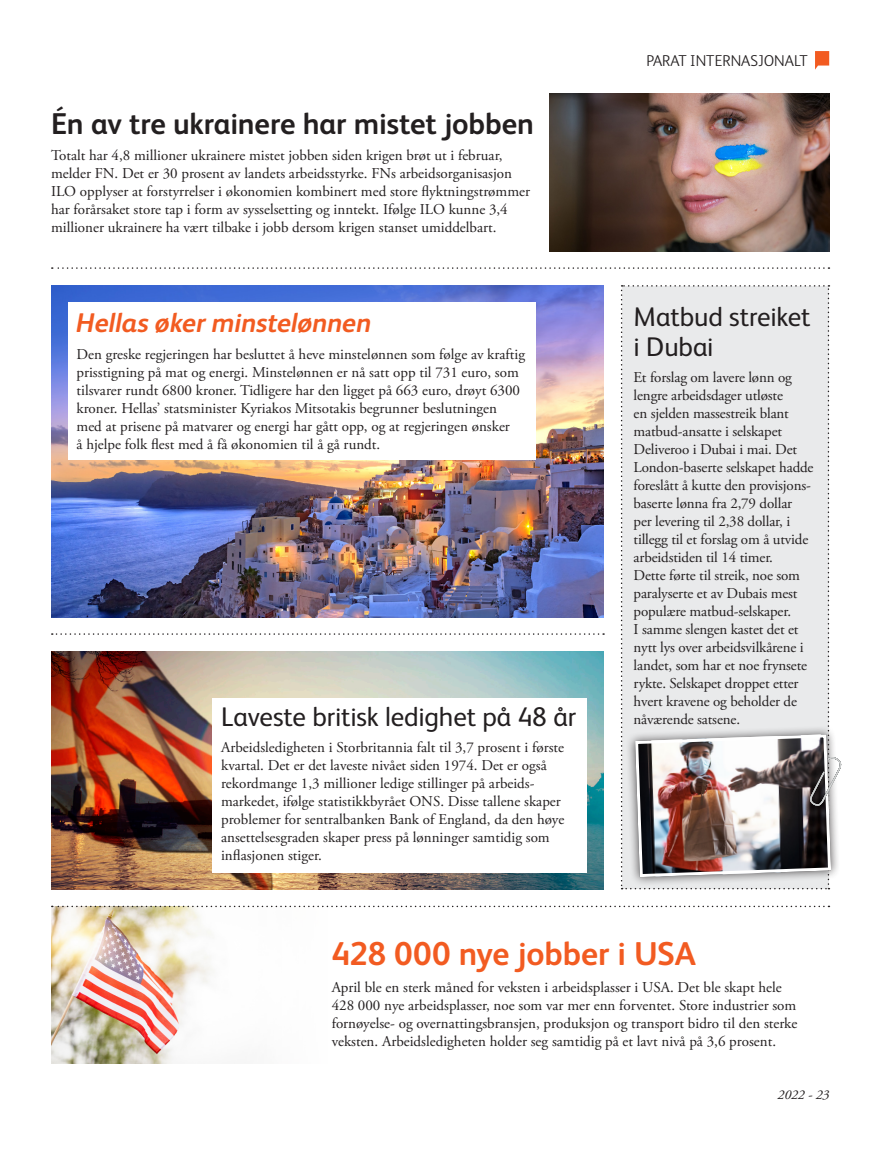
<style>
.page{position:relative;width:893px;height:1149px;background:#fff}
.page>*{position:absolute;margin:0;border:0;box-sizing:border-box;transform-origin:0 0}
.t1{font:700 33px "FS Albert";letter-spacing:-.005em;color:#f25b21}
.t2{font:700 30px "FS Albert";letter-spacing:-.005em;color:#231f20}
.t3{font:27px/30px "FS Albert";letter-spacing:-.005em;color:#231f20}
.t4{font:italic 700 27px "FS Albert";letter-spacing:-.005em;color:#f25b21}
.t5{font:300 15.75px "FS Albert";color:#231f20}
.t6{font:15px/18px "Adobe Garamond Pro";color:#231f20}
.t7{font:italic 13.5px "Adobe Garamond Pro";color:#231f20}
</style>
<div class="page">
<svg style="left:815px;top:51px;width:14px;height:19px"></svg>
<img style="left:51px;top:906px;width:276px;height:157px">
<img style="left:51px;top:285px;width:553px;height:332px">
<div style="left:68px;top:302px;width:468px;height:157px;background:#fff"></div>
<svg style="left:52px;top:267px;width:777px;height:2px"></svg>
<svg style="left:52px;top:905px;width:777px;height:1px"></svg>
<svg style="left:52px;top:633px;width:552px;height:1px"></svg>
<img style="left:51px;top:651px;width:553px;height:238px">
<div style="left:213px;top:697px;width:374px;height:175px;background:#fff"></div>
<img style="left:549px;top:94px;width:280px;height:157px">
<svg style="left:621px;top:285px;width:220px;height:604px;background:#d3d1d2"></svg>
<h2 class="t2" style="left:51px;top:106px;width:485px">Én av tre ukrainere har mistet jobben</h2>
<p class="t6" style="left:51px;top:147px;width:481px">Totalt har 4,8 millioner ukrainere mistet jobben siden krigen brøt ut i februar, melder FN. Det er 30 prosent av landets arbeidsstyrke. FNs arbeidsorganisasjon ILO opplyser at forstyrrelser i økonomien kombinert med store flyktningstrømmer har forårsaket store tap i form av sysselsetting og inntekt. Ifølge ILO kunne 3,4 millioner ukrainere ha vært tilbake i jobb dersom krigen stanset umiddelbart.</p>
<h3 class="t4" style="left:77px;top:307px;width:296px">Hellas øker minstelønnen</h3>
<p class="t6" style="left:77px;top:345px;width:450px">Den greske regjeringen har besluttet å heve minstelønnen som følge av kraftig prisstigning på mat og energi. Minstelønnen er nå satt opp til 731 euro, som tilsvarer rundt 6800 kroner. Tidligere har den ligget på 663 euro, drøyt 6300 kroner. Hellas’ statsminister Kyriakos Mitsotakis begrunner beslutningen med at prisene på matvarer og energi har gått opp, og at regjeringen ønsker<br>å hjelpe folk flest med å få økonomien til å gå rundt.</p>
<h3 class="t3" style="left:221px;top:701px;width:357px">Laveste britisk ledighet på 48 år</h3>
<p class="t6" style="left:221px;top:738px;width:345px">Arbeidsledigheten i Storbritannia falt til 3,7 prosent i første kvartal. Det er det laveste nivået siden 1974. Det er også rekordmange 1,3 millioner ledige stillinger på arbeids&shy;markedet, ifølge statistikkbyrået ONS. Disse tallene skaper problemer for sentralbanken Bank of England, da den høye ansettelsesgraden skaper press på lønninger samtidig som inflasjonen stiger.</p>
<p class="t5" style="left:646px;top:51px;width:163px">PARAT INTERNASJONALT</p>
<h3 class="t3" style="left:634px;top:301px;width:178px">Matbud streiket i Dubai</h3>
<p class="t6" style="left:634px;top:369px;width:181px">Et forslag om lavere lønn og lengre arbeidsdager utløste<br>en sjelden massestreik blant matbud-ansatte i selskapet<br>Deliveroo i Dubai i mai. Det<br>London-baserte selskapet hadde foreslått å kutte den provisjons&shy;baserte lønna fra 2,79 dollar per levering til 2,38 dollar, i tillegg til et forslag om å utvide arbeidstiden til 14 timer.<br>Dette førte til streik, noe som paralyserte et av Dubais mest populære matbud-selskaper.<br>I samme slengen kastet det et nytt lys over arbeidsvilkårene i landet, som har et noe frynsete rykte. Selskapet droppet etter hvert kravene og beholder de nåværende satsene.</p>
<h1 class="t1" style="left:332px;top:934px;width:366px">428 000 nye jobber i USA</h1>
<p class="t6" style="left:332px;top:978px;width:467px">April ble en sterk måned for veksten i arbeidsplasser i USA. Det ble skapt hele 428 000 nye arbeidsplasser, noe som var mer enn forventet. Store industrier som fornøyelse- og overnattingsbransjen, produksjon og transport bidro til den sterke veksten. Arbeidsledigheten holder seg samtidig på et lavt nivå på 3,6 prosent.</p>
<p class="t7" style="left:778px;top:1086px;width:53px">2022 - 23</p>
</div>
